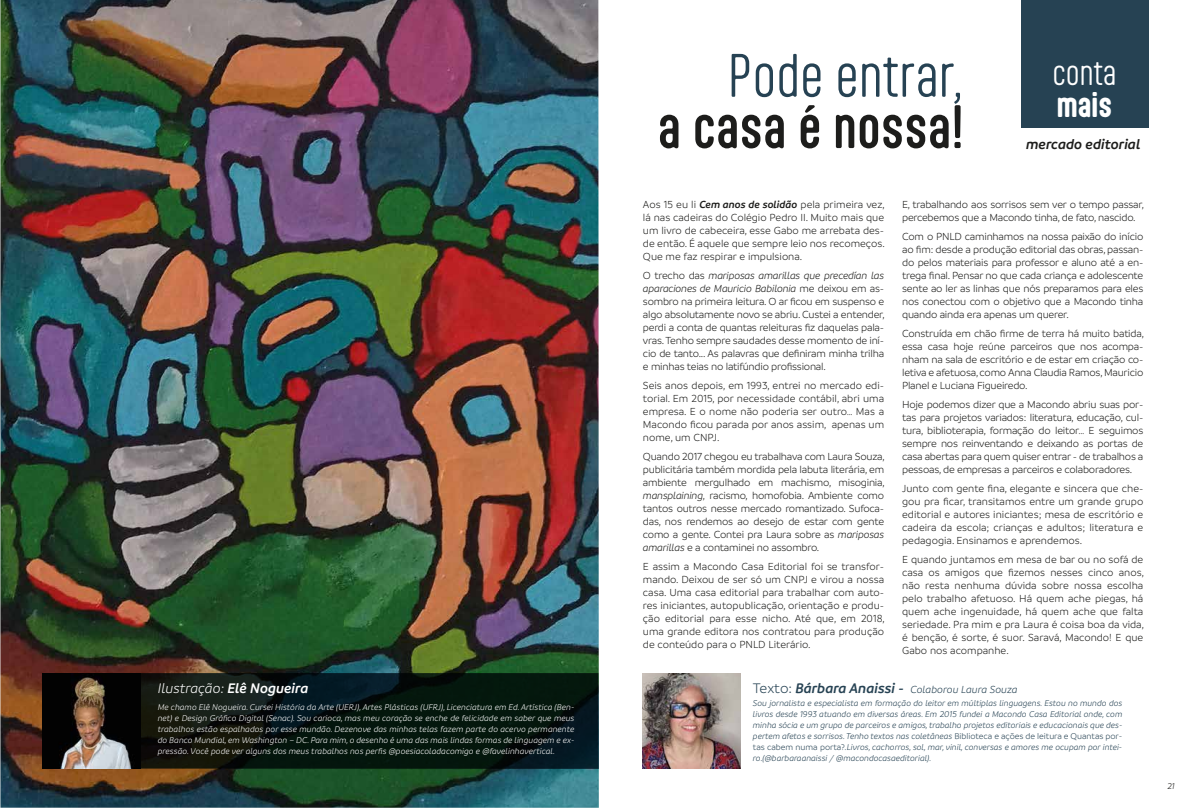
<style>
.page{position:relative;width:1191px;height:808px;background:#fff}
.page>*{position:absolute;margin:0;border:0;box-sizing:border-box;transform-origin:0 0}
.t1{font:500 52px "Aptly";color:#1d1d1b}
.t2{font:300 52px "Aptly";color:#264253}
.t3{font:300 30.3px "Aptly";letter-spacing:-.01em;color:#fff}
.t4{font:700 30.3px "Aptly";color:#fff}
.t5{font:italic 600 15px "Branding";color:#1d1d1b}
.t6{font:italic 300 14.9px "Branding";color:#fff}
.t7{font:300 11px/13px "Branding";letter-spacing:-.02em;color:#1d1d1b;text-align:justify}
.t8{font:italic 300 11px "Branding";color:#264253}
.t9{font:italic 300 9px/11px "Branding";letter-spacing:-.005em;color:#264253;text-align:justify}
.t10{font:italic 300 9px/11px "Branding";color:#fff;text-align:justify}
.t11{font:italic 300 9px "Branding";color:#1d1d1b}
.s1{font-weight:600}
.s2{font-weight:600;font-style:italic}
.s3{font-style:italic}
.s4{font-style:normal;font-size:14.9px}
.s5{font-weight:600;font-size:14.9px}
.s6{font-style:normal}
</style>
<div class="page">
<div style="left:1021px;top:0;width:127px;height:128px;background:#264253"></div>
<img style="left:0;top:0;width:599px;height:808px">
<img style="left:642px;top:673px;width:98px;height:96px">
<svg style="left:140px;top:673px;width:459px;height:96px;fill:#04170d"></svg>
<img style="left:43px;top:673px;width:97px;height:96px">
<h3 class="t6" style="left:158px;top:680px;width:152px">Ilustração: <span class="s1">Elê Nogueira</span></h3>
<p class="t10" style="left:158px;top:701px;width:418px">Me chamo Elê Nogueira. Cursei História da Arte (UERJ), Artes Plásticas (UFRJ), Licenciatura em Ed. Artística (Ben&shy;net) e Design Gráfico Digital (Senac). Sou carioca, mas meu coração se enche de felicidade em saber que meus trabalhos estão espalhados por esse mundão. Dezenove das minhas telas fazem parte do acervo permanente do Banco Mundial, em Washington – DC. Para mim, o desenho é uma das mais lindas formas de linguagem e ex&shy;pressão. Você pode ver alguns dos meus trabalhos nos perfis @poesiacoladacomigo e @favelinhavertical.</p>
<h1 class="t2" style="left:728px;top:43px;width:237px">Pode entrar,</h1>
<h1 class="t1" style="left:657px;top:94px;width:308px">A CASA É NOSSA!</h1>
<h2 class="t3" style="left:1052px;top:54px;width:66px">conta</h2>
<h2 class="t4" style="left:1057px;top:86px;width:57px">MAIS</h2>
<h3 class="t5" style="left:1026px;top:136px;width:116px">mercado editorial</h3>
<p class="t7" style="left:643px;top:198px;width:243px">Aos 15 eu li <span class="s2">Cem anos de solidão</span> pela primeira vez, lá nas cadeiras do Colégio Pedro II. Muito mais que um livro de cabeceira, esse Gabo me arrebata des&shy;de então. É aquele que sempre leio nos recomeços.<br>Que me faz respirar e impulsiona.</p>
<p class="t7" style="left:643px;top:269px;width:243px">O trecho das <span class="s3">mariposas amarillas que precedían las aparaciones de Mauricio Babilonia</span> me deixou em as&shy;sombro na primeira leitura. O ar ficou em suspenso e algo absolutamente novo se abriu. Custei a entender, perdi a conta de quantas releituras fiz daquelas pala&shy;vras. Tenho sempre saudades desse momento de iní&shy;cio de tanto... As palavras que definiram minha trilha e minhas teias no latifúndio profissional.</p>
<p class="t7" style="left:643px;top:379px;width:243px">Seis anos depois, em 1993, entrei no mercado edi&shy;torial. Em 2015, por necessidade contábil, abri uma empresa. E o nome não poderia ser outro… Mas a Macondo ficou parada por anos assim, apenas um nome, um CNPJ.</p>
<p class="t7" style="left:643px;top:450px;width:243px">Quando 2017 chegou eu trabalhava com Laura Souza, publicitária também mordida pela labuta literária, em ambiente mergulhado em machismo, misoginia, <span class="s3">mansplaining</span>, racismo, homofobia. Ambiente como tantos outros nesse mercado romantizado. Sufoca&shy;das, nos rendemos ao desejo de estar com gente como a gente. Contei pra Laura sobre as <span class="s3">mariposas amarillas</span> e a contaminei no assombro.</p>
<p class="t7" style="left:643px;top:560px;width:243px">E assim a Macondo Casa Editorial foi se transfor&shy;mando. Deixou de ser só um CNPJ e virou a nossa casa. Uma casa editorial para trabalhar com auto&shy;res iniciantes, autopublicação, orientação e produ&shy;ção editorial para esse nicho. Até que, em 2018, uma grande editora nos contratou para produção de conteúdo para o PNLD Literário.</p>
<p class="t7" style="left:902px;top:198px;width:243px">E, trabalhando aos sorrisos sem ver o tempo passar, percebemos que a Macondo tinha, de fato, nascido.</p>
<p class="t7" style="left:902px;top:230px;width:243px">Com o PNLD caminhamos na nossa paixão do início ao fim: desde a produção editorial das obras, passan&shy;do pelos materiais para professor e aluno até a en&shy;trega final. Pensar no que cada criança e adolescente sente ao ler as linhas que nós preparamos para eles nos conectou com o objetivo que a Macondo tinha quando ainda era apenas um querer.</p>
<p class="t7" style="left:902px;top:327px;width:243px">Construída em chão firme de terra há muito batida, essa casa hoje reúne parceiros que nos acompa&shy;nham na sala de escritório e de estar em criação co&shy;letiva e afetuosa, como Anna Claudia Ramos, Mauricio Planel e Luciana Figueiredo.</p>
<p class="t7" style="left:902px;top:398px;width:243px">Hoje podemos dizer que a Macondo abriu suas por&shy;tas para projetos variados: literatura, educação, cul&shy;tura, biblioterapia, formação do leitor… E seguimos sempre nos reinventando e deixando as portas de casa abertas para quem quiser entrar - de trabalhos a pessoas, de empresas a parceiros e colaboradores.</p>
<p class="t7" style="left:902px;top:482px;width:243px">Junto com gente fina, elegante e sincera que che&shy;gou pra ficar, transitamos entre um grande grupo editorial e autores iniciantes; mesa de escritório e cadeira da escola; crianças e adultos; literatura e pedagogia. Ensinamos e aprendemos.</p>
<p class="t7" style="left:902px;top:553px;width:243px">E quando juntamos em mesa de bar ou no sofá de casa os amigos que fizemos nesses cinco anos, não resta nenhuma dúvida sobre nossa escolha pelo trabalho afetuoso. Há quem ache piegas, há quem ache ingenuidade, há quem ache que falta seriedade. Pra mim e pra Laura é coisa boa da vida, é benção, é sorte, é suor. Saravá, Macondo! E que Gabo nos acompanhe.</p>
<p class="t8" style="left:753px;top:683px;width:266px"><span class="s4">Texto:</span> <span class="s5">Bárbara Anaissi -</span> Colaborou Laura Souza</p>
<p class="t9" style="left:753px;top:697px;width:371px">Sou jornalista e especialista em formação do leitor em múltiplas linguagens. Estou no mundo dos livros desde 1993 atuando em diversas áreas. Em 2015 fundei a Macondo Casa Editorial onde, com minha sócia e um grupo de parceiros e amigos, trabalho projetos editoriais e educacionais que des&shy;pertem afetos e sorrisos. Tenho textos nas coletâneas <span class="s6">Biblioteca e ações de leitura e Quantas por&shy;tas cabem numa porta?</span>.Livros, cachorros, sol, mar, vinil, conversas e amores me ocupam por intei&shy;ro.(@barbaraanaissi / @macondocasaeditorial).</p>
<p class="t11" style="left:1167px;top:781px;width:9px">21</p>
</div>
